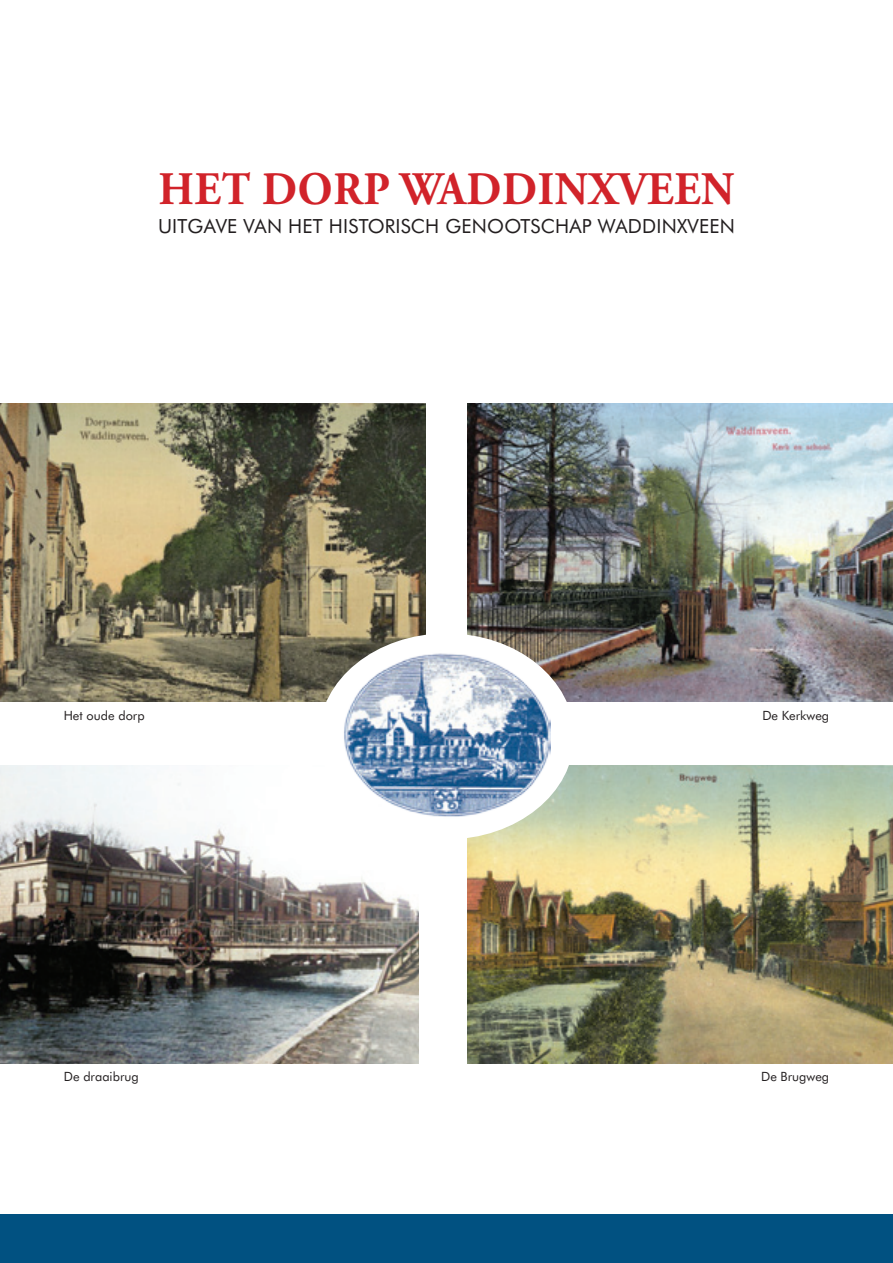
<style>
.page{position:relative;width:893px;height:1263px;background:#fff}
.page>*{position:absolute;margin:0;border:0;box-sizing:border-box;transform-origin:0 0}
.t1{font:700 46.5px "Adobe Garamond Pro";letter-spacing:.015em;color:#d1232a;scale:.95 1}
.t2{font:19.5px "Futura BT";letter-spacing:.01em;color:#231f20}
.t3{font:12.75px "Futura BT";color:#231f20}
</style>
<div class="page">
<img style="left:0;top:765px;width:418px;height:298px">
<img style="left:468px;top:765px;width:425px;height:298px">
<img style="left:468px;top:404px;width:425px;height:298px">
<img style="left:0;top:404px;width:425px;height:298px">
<div style="left:319px;top:633px;width:255px;height:206px;background:#fff;border-radius:50%"></div>
<img style="left:338px;top:651px;width:213px;height:169px">
<div style="left:0;top:1215px;width:893px;height:48px;background:#015181"></div>
<h1 class="t1" style="left:159px;top:162px;width:607px">HET DORP WADDINXVEEN</h1>
<p class="t2" style="left:158px;top:214px;width:578px">UITGAVE VAN HET HISTORISCH GENOOTSCHAP WADDINXVEEN</p>
<p class="t3" style="left:64px;top:708px;width:82px">Het oude dorp</p>
<p class="t3" style="left:762px;top:708px;width:68px">De Kerkweg</p>
<p class="t3" style="left:64px;top:1069px;width:76px">De draaibrug</p>
<p class="t3" style="left:761px;top:1069px;width:70px">De Brugweg</p>
</div>
